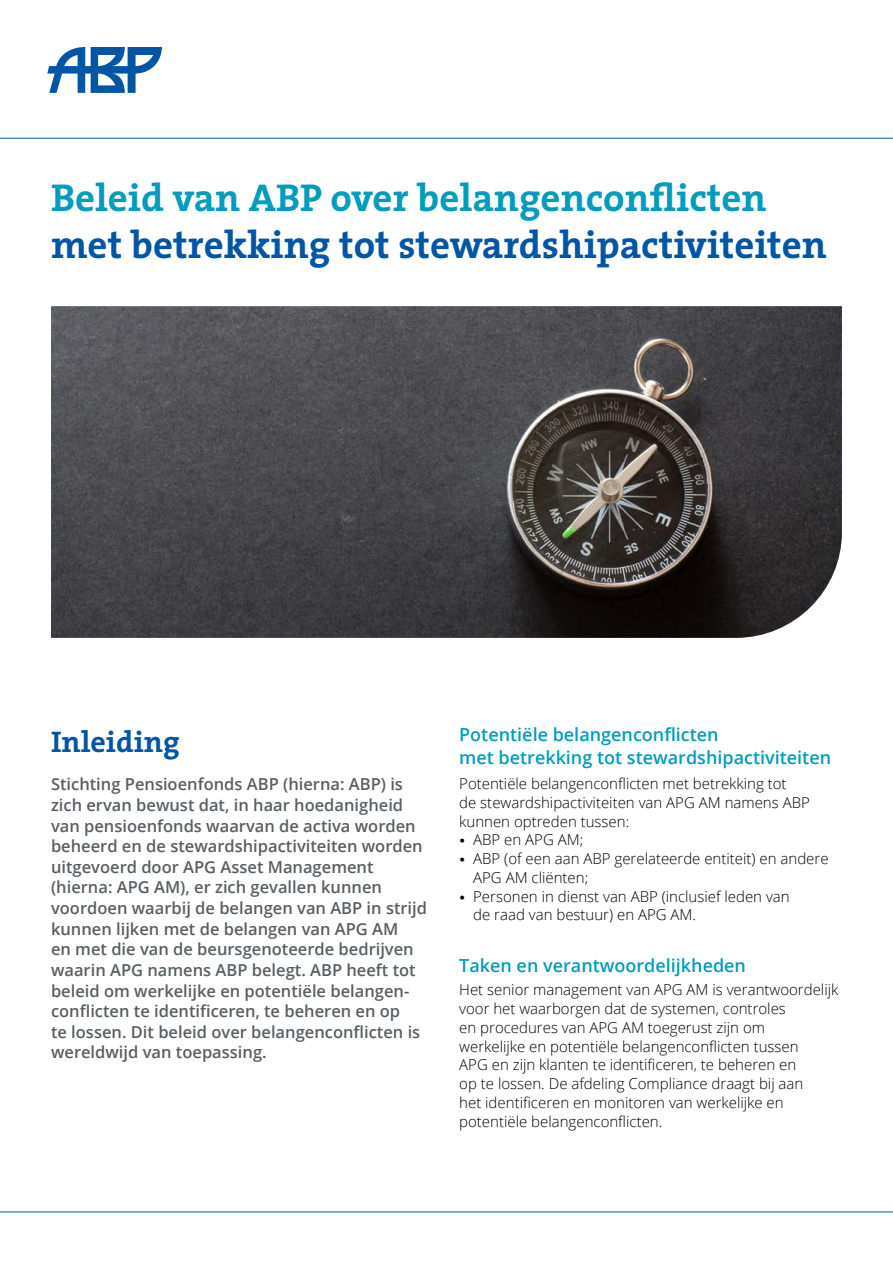
<style>
.page{position:relative;width:893px;height:1263px;background:#fff}
.page>*{position:absolute;margin:0;border:0;box-sizing:border-box;transform-origin:0 0}
.Titel{font:700 39px/46.8px "The Serif";color:#0056a4}
.Kop{font:700 30px "The Serif";color:#0056a4}
.Kopje{font:600 18px/22.5px "Open Sans";color:#009cbd}
.Intro{font:600 16.5px/20.5px "Open Sans";color:#585f62}
.Bodytekst{font:300 15px/18.8px "Open Sans";color:#000}
.s1{color:#009cbd}
.s2{font-family:"The Serif Semi Bold Caps";font-weight:400}
</style>
<div class="page">
<svg style="left:0;top:47px;width:208px;height:91px"></svg>
<hr style="left:0;top:138px;width:893px;height:1px;background:#0056a4">
<hr style="left:0;top:1211px;width:893px;height:1px;background:#0056a4">
<img style="left:51px;top:306px;width:791px;height:332px">
<p class="Titel" style="left:51px;top:173px;width:777px"><span class="s1">Beleid van ABP over belangenconflicten </span>met betrekking tot stewardshipactiviteiten</p>
<p class="Kop" style="left:51px;top:716px;width:130px">Inleiding</p>
<p class="Intro" style="left:51px;top:774px;width:378px">Stichting Pensioenfonds ABP (hierna: ABP) is zich ervan bewust dat, in haar hoedanigheid van pensioenfonds waarvan de activa worden beheerd en de stewardshipactiviteiten worden uitgevoerd door APG Asset Management (hierna: APG AM), er zich gevallen kunnen voordoen waarbij de belangen van ABP in strijd kunnen lijken met de belangen van APG AM<br>en met die van de beursgenoteerde bedrijven waarin APG namens ABP belegt. ABP heeft tot beleid om werkelijke en potentiële belangen&shy;conflicten te identificeren, te beheren en op<br>te lossen. Dit beleid over belangenconflicten is wereldwijd van toepassing.</p>
<p class="Kopje" style="left:459px;top:723px;width:373px">Potentiële belangenconflicten<br>met betrekking tot stewardshipactiviteiten</p>
<p class="Bodytekst" style="left:459px;top:774px;width:352px">Potentiële belangenconflicten met betrekking tot<br>de stewardshipactiviteiten van APG AM namens ABP kunnen optreden tussen:</p>
<p class="Bodytekst" style="left:459px;top:830px;width:126px"><span class="s2">•</span> ABP en APG AM;</p>
<p class="Bodytekst" style="left:473px;top:849px;width:357px;text-indent:-14px"><span class="s2">•</span> ABP (of een aan ABP gerelateerde entiteit) en andere<br>APG AM cliënten;</p>
<p class="Bodytekst" style="left:473px;top:886px;width:318px;text-indent:-14px"><span class="s2">•</span> Personen in dienst van ABP (inclusief leden van de raad van bestuur) en APG AM.</p>
<p class="Kopje" style="left:459px;top:954px;width:288px">Taken en verantwoordelijkheden</p>
<p class="Bodytekst" style="left:459px;top:980px;width:381px">Het senior management van APG AM is verantwoordelijk voor het waarborgen dat de systemen, controles<br>en procedures van APG AM toegerust zijn om<br>werkelijke en potentiële belangenconflicten tussen<br>APG en zijn klanten te identificeren, te beheren en<br>op te lossen. De afdeling Compliance draagt bij aan<br>het identificeren en monitoren van werkelijke en potentiële belangenconflicten.</p>
</div>
